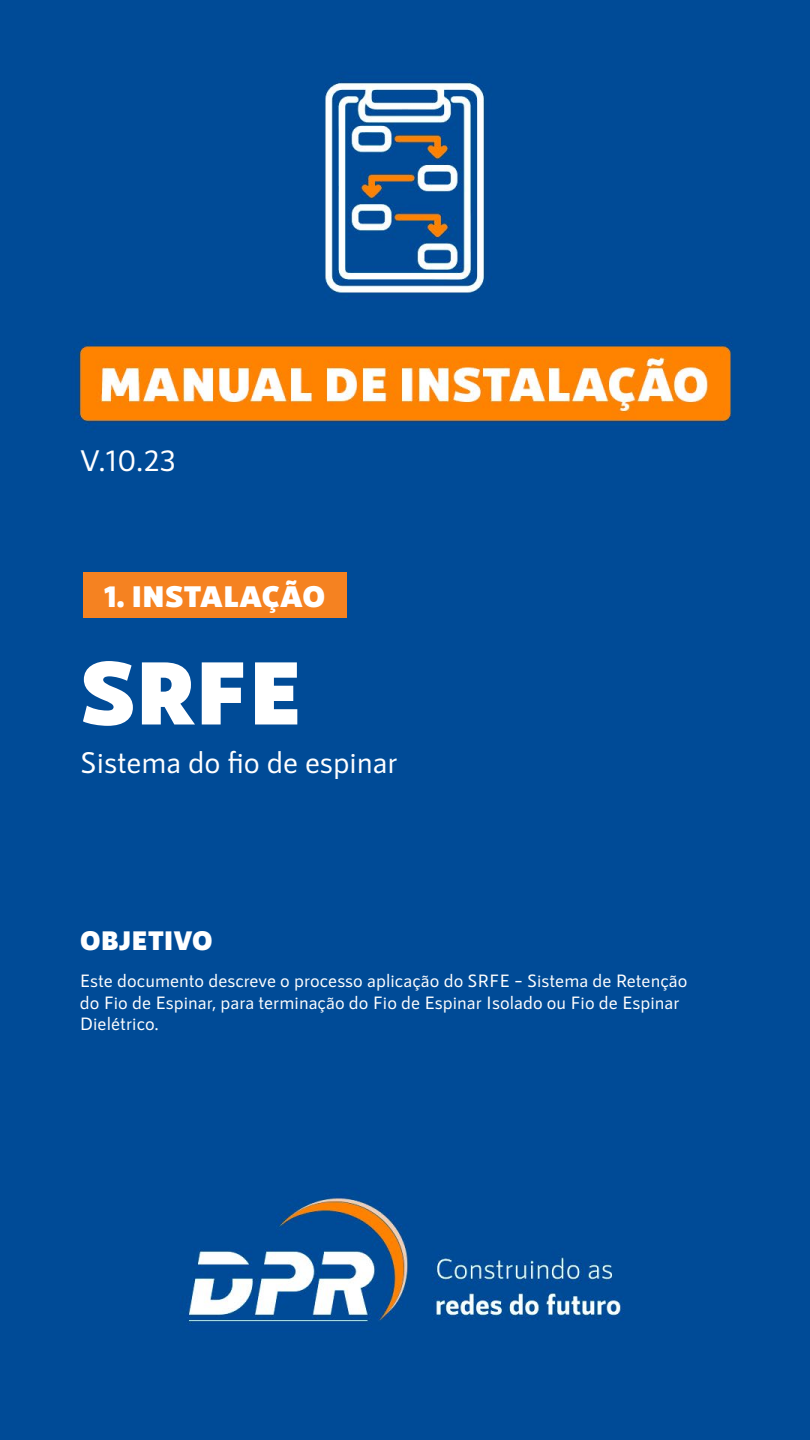
<style>
.page{position:relative;width:810px;height:1440px;background:#fff}
.page>*{position:absolute;margin:0;border:0;box-sizing:border-box;transform-origin:0 0}
.t1{font:900 90px "RNS Sanz";color:#fff}
.t2{font:500 30px "RNS Sanz";color:#fff}
.t3{font:900 30px "RNS Sanz";color:#fff}
.t4{font:900 27px "RNS Sanz";color:#fff}
.t5{font:500 18px/21.6px "RNS Sanz";letter-spacing:.005em;color:#fff}
</style>
<div class="page">
<img style="left:0;top:0;width:810px;height:1440px">
<div style="left:83px;top:572px;width:263px;height:46px;background:#f58221"></div>
<h2 class="t2" style="left:80px;top:443px;width:97px">V.10.23</h2>
<h2 class="t3" style="left:104px;top:579px;width:223px">1. INSTALAÇÃO</h2>
<h1 class="t1" style="left:80px;top:639px;width:224px">SRFE</h1>
<h2 class="t2" style="left:80px;top:745px;width:319px">Sistema do fio de espinar</h2>
<h3 class="t4" style="left:80px;top:925px;width:135px">OBJETIVO</h3>
<p class="t5" style="left:80px;top:970px;width:609px">Este documento descreve o processo aplicação do SRFE – Sistema de Retenção do Fio de Espinar, para terminação do Fio de Espinar Isolado ou Fio de Espinar<br>Dielétrico.</p>
</div>
